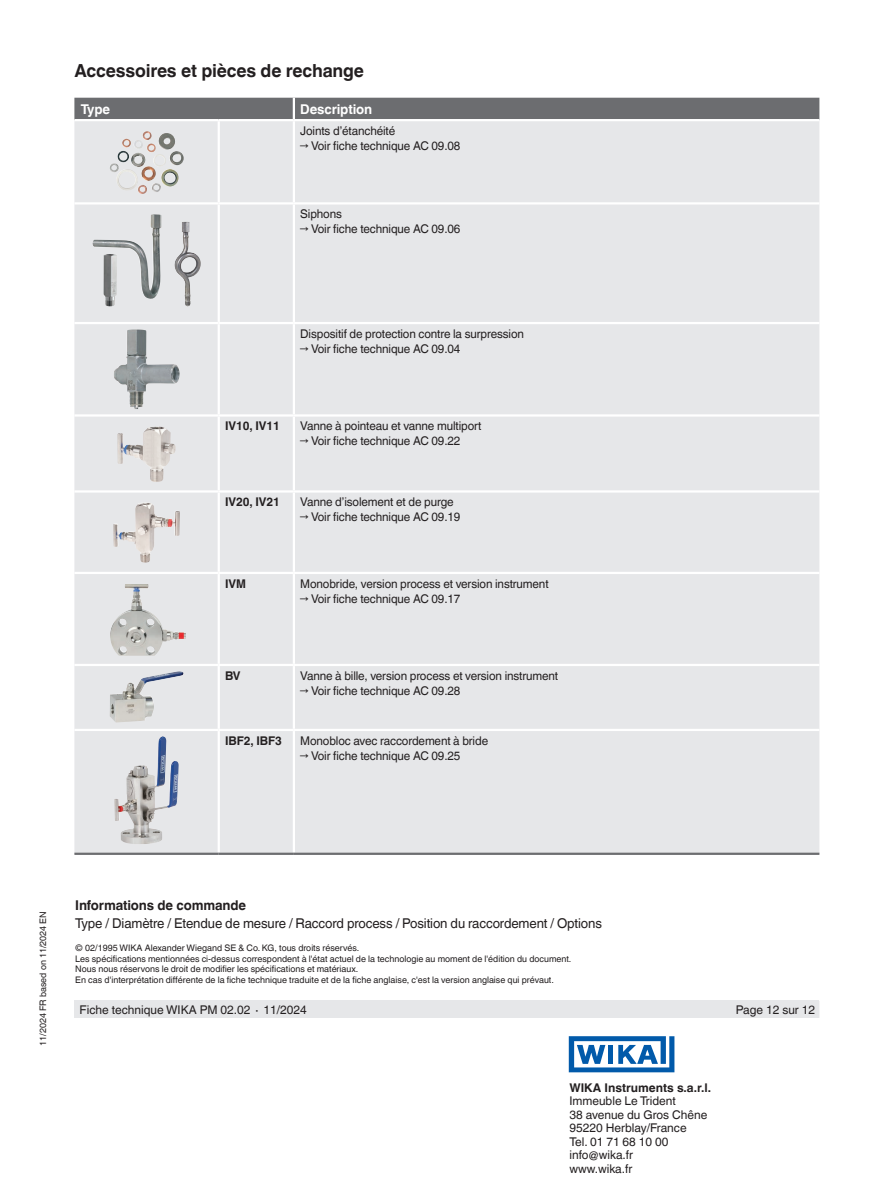
<style>
.page{position:relative;width:893px;height:1188px;background:#fff}
.page>*{position:absolute;margin:0;border:0;box-sizing:border-box;transform-origin:0 0}
.t1{font:700 18px "Helvetica World";letter-spacing:-.01em;color:#231f20}
.t2{font:13.5px "Helvetica World";letter-spacing:-.01em;color:#231f20}
.t3{font:700 13.5px "Helvetica World";letter-spacing:-.01em;color:#231f20}
.t4{font:700 13.5px "Helvetica World";letter-spacing:-.01em;color:#fff}
.t5{font:12px/13.5px "Helvetica World";letter-spacing:-.01em;color:#231f20}
.t6{font:700 12px "Helvetica World";letter-spacing:-.01em;color:#231f20}
.t7{font:9px/10.5px "Helvetica World";color:#231f20}
</style>
<div class="page">
<div style="left:74px;top:1000px;width:745px;height:18px;background:#e6e7e9"></div>
<svg style="left:569px;top:1036px;width:105px;height:36px"></svg>
<div style="left:74px;top:98px;width:745px;height:21px;background:#6c6d70"></div>
<div style="left:74px;top:121px;width:745px;height:732px;background:#e6e7e9"></div>
<hr style="left:218px;top:121px;width:2px;height:81px;background:#fff">
<hr style="left:293px;top:121px;width:2px;height:81px;background:#fff">
<hr style="left:74px;top:202px;width:145px;height:3px;background:#fff">
<hr style="left:219px;top:202px;width:75px;height:3px;background:#fff">
<hr style="left:218px;top:205px;width:2px;height:117px;background:#fff">
<hr style="left:294px;top:202px;width:525px;height:3px;background:#fff">
<hr style="left:293px;top:205px;width:2px;height:117px;background:#fff">
<hr style="left:74px;top:322px;width:145px;height:2px;background:#fff">
<hr style="left:219px;top:322px;width:75px;height:2px;background:#fff">
<hr style="left:218px;top:324px;width:2px;height:90px;background:#fff">
<hr style="left:294px;top:322px;width:525px;height:2px;background:#fff">
<hr style="left:293px;top:324px;width:2px;height:90px;background:#fff">
<hr style="left:74px;top:414px;width:145px;height:3px;background:#fff">
<hr style="left:219px;top:414px;width:75px;height:3px;background:#fff">
<hr style="left:218px;top:417px;width:2px;height:73px;background:#fff">
<hr style="left:294px;top:414px;width:525px;height:3px;background:#fff">
<hr style="left:293px;top:417px;width:2px;height:73px;background:#fff">
<hr style="left:74px;top:490px;width:145px;height:3px;background:#fff">
<hr style="left:219px;top:490px;width:75px;height:3px;background:#fff">
<hr style="left:218px;top:493px;width:2px;height:79px;background:#fff">
<hr style="left:294px;top:490px;width:525px;height:3px;background:#fff">
<hr style="left:293px;top:493px;width:2px;height:79px;background:#fff">
<hr style="left:74px;top:572px;width:145px;height:2px;background:#fff">
<hr style="left:219px;top:572px;width:75px;height:2px;background:#fff">
<hr style="left:218px;top:574px;width:2px;height:90px;background:#fff">
<hr style="left:294px;top:572px;width:525px;height:2px;background:#fff">
<hr style="left:293px;top:574px;width:2px;height:90px;background:#fff">
<hr style="left:74px;top:664px;width:145px;height:2px;background:#fff">
<hr style="left:219px;top:664px;width:75px;height:2px;background:#fff">
<hr style="left:218px;top:666px;width:2px;height:63px;background:#fff">
<hr style="left:294px;top:664px;width:525px;height:2px;background:#fff">
<hr style="left:293px;top:666px;width:2px;height:63px;background:#fff">
<hr style="left:74px;top:729px;width:145px;height:2px;background:#fff">
<hr style="left:219px;top:729px;width:75px;height:2px;background:#fff">
<hr style="left:218px;top:731px;width:2px;height:122px;background:#fff">
<hr style="left:294px;top:729px;width:525px;height:2px;background:#fff">
<hr style="left:293px;top:731px;width:2px;height:122px;background:#fff">
<hr style="left:293px;top:98px;width:2px;height:21px;background:#fff">
<hr style="left:74px;top:853px;width:145px;height:2px;background:#6c6d70">
<hr style="left:219px;top:853px;width:75px;height:2px;background:#6c6d70">
<hr style="left:294px;top:853px;width:525px;height:2px;background:#6c6d70">
<img style="left:109px;top:131px;width:75px;height:42px">
<img style="left:92px;top:214px;width:69px;height:85px">
<img style="left:174px;top:222px;width:27px;height:84px">
<img style="left:103px;top:254px;width:14px;height:52px">
<img style="left:114px;top:329px;width:66px;height:80px">
<img style="left:136px;top:427px;width:21px;height:19px">
<img style="left:129px;top:503px;width:18px;height:29px">
<img style="left:110px;top:584px;width:76px;height:72px">
<img style="left:110px;top:671px;width:74px;height:52px">
<img style="left:115px;top:736px;width:64px;height:108px">
<h1 class="t1" style="left:74px;top:60px;width:291px">Accessoires et pièces de rechange</h1>
<p class="t4" style="left:81px;top:101px;width:31px">Type</p>
<p class="t4" style="left:300px;top:101px;width:74px">Description</p>
<p class="t5" style="left:300px;top:124px;width:96px">Joints d’étanchéité</p>
<p class="t5" style="left:300px;top:139px;width:162px">→ Voir fiche technique AC 09.08</p>
<p class="t5" style="left:300px;top:208px;width:43px">Siphons</p>
<p class="t5" style="left:300px;top:223px;width:162px">→ Voir fiche technique AC 09.06</p>
<p class="t5" style="left:300px;top:327px;width:225px">Dispositif de protection contre la surpression</p>
<p class="t5" style="left:300px;top:342px;width:162px">→ Voir fiche technique AC 09.04</p>
<p class="t6" style="left:225px;top:419px;width:56px">IV10, IV11</p>
<p class="t5" style="left:300px;top:420px;width:183px">Vanne à pointeau et vanne multiport</p>
<p class="t5" style="left:300px;top:435px;width:162px">→ Voir fiche technique AC 09.22</p>
<p class="t6" style="left:225px;top:495px;width:56px">IV20, IV21</p>
<p class="t5" style="left:300px;top:496px;width:155px">Vanne d’isolement et de purge</p>
<p class="t5" style="left:300px;top:511px;width:162px">→ Voir fiche technique AC 09.19</p>
<p class="t6" style="left:225px;top:577px;width:22px">IVM</p>
<p class="t5" style="left:300px;top:577px;width:250px">Monobride, version process et version instrument</p>
<p class="t5" style="left:300px;top:592px;width:162px">→ Voir fiche technique AC 09.17</p>
<p class="t6" style="left:225px;top:669px;width:17px">BV</p>
<p class="t5" style="left:300px;top:669px;width:259px">Vanne à bille, version process et version instrument</p>
<p class="t5" style="left:300px;top:684px;width:162px">→ Voir fiche technique AC 09.28</p>
<p class="t6" style="left:225px;top:734px;width:58px">IBF2, IBF3</p>
<p class="t5" style="left:300px;top:734px;width:189px">Monobloc avec raccordement à bride</p>
<p class="t5" style="left:300px;top:749px;width:162px">→ Voir fiche technique AC 09.25</p>
<p class="t7" style="left:38px;top:1046px;width:136px;rotate:-90deg">11/2024 FR based on 11/2024 EN</p>
<p class="t3" style="left:75px;top:897px;width:172px">Informations de commande</p>
<p class="t2" style="left:75px;top:915px;width:528px">Type / Diamètre / Etendue de mesure / Raccord process / Position du raccordement / Options</p>
<p class="t7" style="left:75px;top:943px;width:498px">© 02/1995 WIKA Alexander Wiegand SE &amp; Co. KG, tous droits réservés.<br>Les spécifications mentionnées ci-dessus correspondent à l'état actuel de la technologie au moment de l'édition du document.<br>Nous nous réservons le droit de modifier les spécifications et matériaux.<br>En cas d'interprétation différente de la fiche technique traduite et de la fiche anglaise, c'est la version anglaise qui prévaut.</p>
<p class="t5" style="left:80px;top:1003px;width:229px">Fiche technique WIKA PM 02.02 ∙ 11/2024</p>
<p class="t5" style="left:736px;top:1003px;width:81px">Page 12 sur 12</p>
<p class="t6" style="left:569px;top:1080px;width:143px">WIKA Instruments s.a.r.l.</p>
<p class="t5" style="left:569px;top:1094px;width:139px">Immeuble Le Trident<br>38 avenue du Gros Chêne<br>95220 Herblay/France<br>Tel. 01 71 68 10 00 info@wika.fr<br>www.wika.fr</p>
</div>
